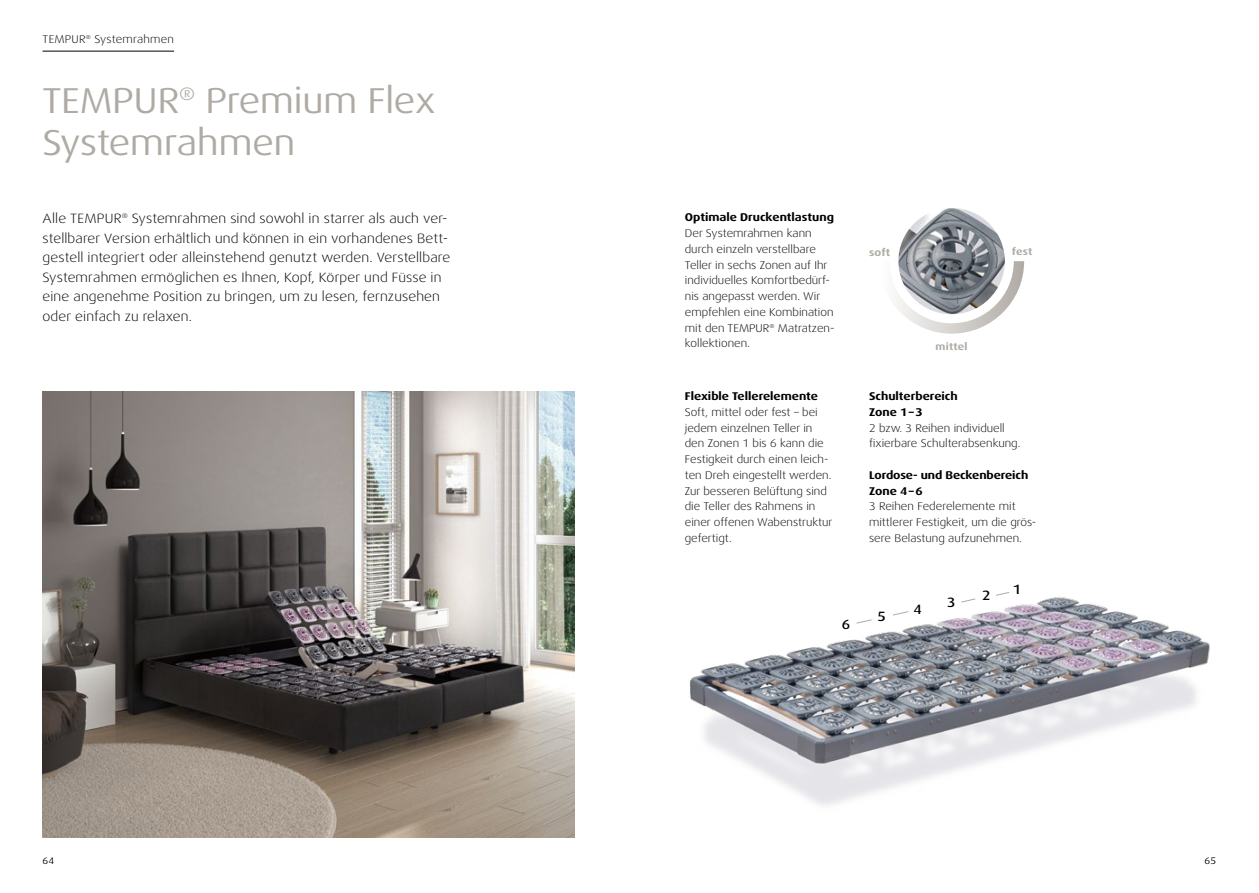
<style>
.page{position:relative;width:1259px;height:893px;background:#fff}
.page>*{position:absolute;margin:0;border:0;box-sizing:border-box;transform-origin:0 0}
.t1{font:expanded 36px/42px "Dax Pro";letter-spacing:-.005em;color:#afaaa4}
.t2{font:300 expanded 13.5px/19.5px "Dax Pro";letter-spacing:.01em;color:#000}
.t3{font:500 expanded 13.5px "Dax Pro";color:#000}
.t4{font:300 expanded 11.25px/15.8px "Dax Pro";color:#000}
.t5{font:700 expanded 11.25px/15.8px "Dax Pro";color:#000}
.t6{font:300 expanded 11.25px "Dax Pro";letter-spacing:.02em;color:#000}
.t7{font:700 expanded 10.5px "Dax Pro";color:#afaaa4}
.t8{font:700 expanded 10.2px "Dax Pro";letter-spacing:.02em;color:#afaaa4}
.t9{font:expanded 9.6px "Dax Pro";color:#000}
</style>
<div class="page">
<img style="left:43px;top:391px;width:531px;height:447px">
<hr style="left:43px;top:51px;width:131px;height:1px;background:#000">
<img style="left:690px;top:597px;width:520px;height:209px">
<svg style="left:892px;top:611px;width:17px;height:5px"></svg>
<svg style="left:855px;top:619px;width:17px;height:5px"></svg>
<svg style="left:960px;top:598px;width:16px;height:5px"></svg>
<svg style="left:996px;top:592px;width:14px;height:4px"></svg>
<svg style="left:896px;top:261px;width:128px;height:73px"></svg>
<div style="left:889px;top:199px;width:124px;height:124px;background:#fff;border-radius:50%"></div>
<img style="left:898px;top:208px;width:107px;height:106px;border-radius:53px">
<p class="t6" style="left:43px;top:32px;width:133px">TEMPUR<sup>®</sup> Systemrahmen</p>
<h1 class="t1" style="left:43px;top:80px;width:395px">TEMPUR<sup>®</sup> Premium Flex<br>Systemrahmen</h1>
<p class="t2" style="left:43px;top:209px;width:409px">Alle TEMPUR<sup>®</sup> Systemrahmen sind sowohl in starrer als auch ver&shy;stellbarer Version erhältlich und können in ein vorhandenes Bett&shy;gestell integriert oder alleinstehend genutzt werden. Verstellbare Systemrahmen ermöglichen es Ihnen, Kopf, Körper und Füsse in eine angenehme Position zu bringen, um zu lesen, fernzusehen oder einfach zu relaxen.</p>
<p class="t5" style="left:685px;top:210px;width:151px">Optimale Druckentlastung</p>
<p class="t4" style="left:685px;top:226px;width:151px">Der Systemrahmen kann durch einzeln verstellbare<br>Teller in sechs Zonen auf Ihr individuelles Komfortbedürf&shy;nis angepasst werden. Wir empfehlen eine Kombination mit den TEMPUR<sup>®</sup> Matratzen&shy;kollektionen.</p>
<p class="t5" style="left:685px;top:388px;width:135px">Flexible Tellerelemente</p>
<p class="t4" style="left:685px;top:404px;width:149px">Soft, mittel oder fest – bei jedem einzelnen Teller in den Zonen 1 bis 6 kann die<br>Festigkeit durch einen leich&shy;ten Dreh eingestellt werden.<br>Zur besseren Belüftung sind die Teller des Rahmens in einer offenen Wabenstruktur gefertigt.</p>
<p class="t3" style="left:842px;top:616px;width:10px">6</p>
<p class="t7" style="left:869px;top:245px;width:23px">soft</p>
<p class="t8" style="left:1011px;top:245px;width:22px">fest</p>
<p class="t8" style="left:935px;top:339px;width:34px">mittel</p>
<p class="t5" style="left:869px;top:388px;width:90px">Schulterbereich<br>Zone 1–3</p>
<p class="t4" style="left:869px;top:420px;width:153px">2 bzw. 3 Reihen individuell fixierbare Schulterabsenkung.</p>
<p class="t5" style="left:869px;top:467px;width:161px">Lordose- und Beckenbereich<br>Zone 4–6</p>
<p class="t4" style="left:869px;top:499px;width:169px">3 Reihen Federelemente mit mittlerer Festigkeit, um die grös&shy;sere Belastung aufzunehmen.</p>
<p class="t3" style="left:877px;top:608px;width:10px">5</p>
<p class="t3" style="left:913px;top:601px;width:10px">4</p>
<p class="t3" style="left:947px;top:593px;width:10px">3</p>
<p class="t3" style="left:982px;top:587px;width:10px">2</p>
<p class="t3" style="left:1013px;top:581px;width:10px">1</p>
<p class="t9" style="left:43px;top:855px;width:13px">64</p>
<p class="t9" style="left:1204px;top:855px;width:13px">65</p>
</div>
